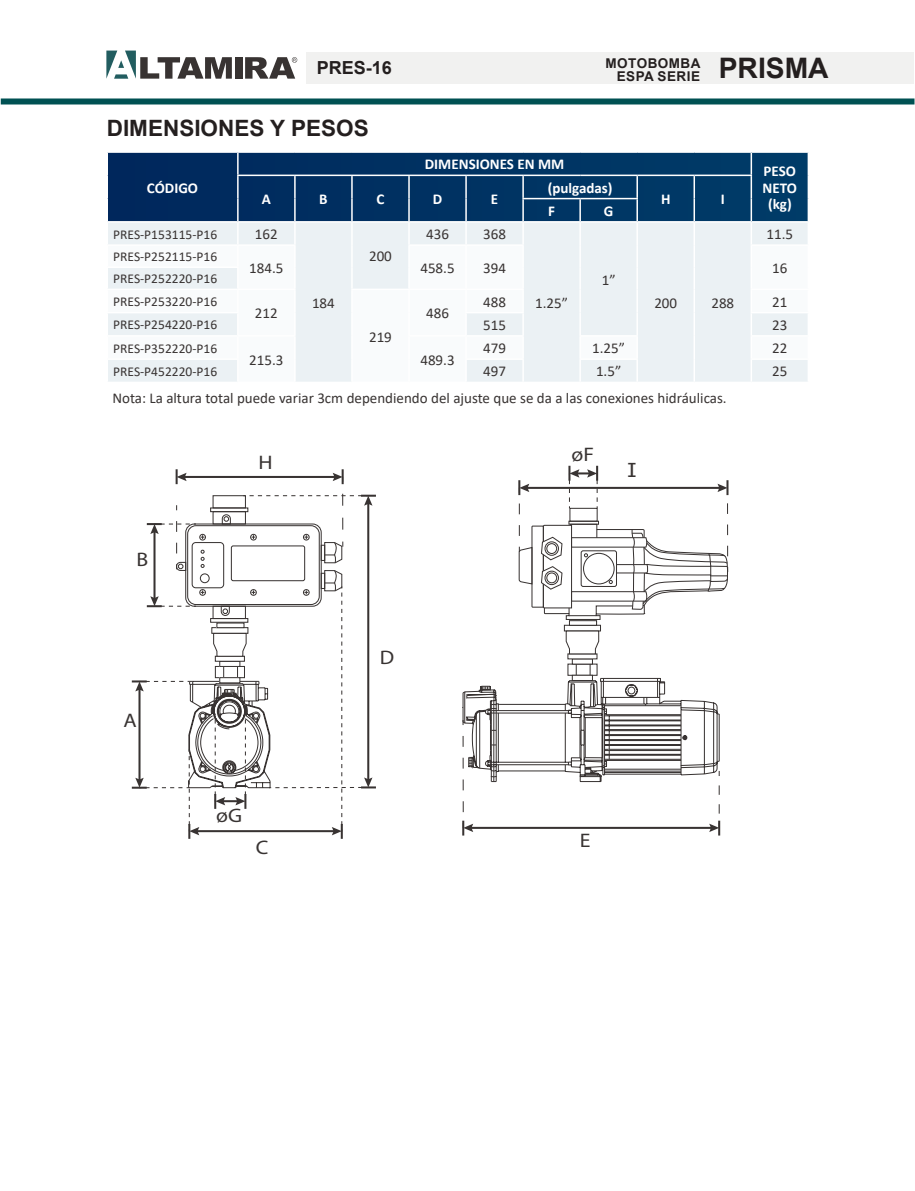
<style>
.page{position:relative;width:915px;height:1191px;background:#fff}
.page>*{position:absolute;margin:0;border:0;box-sizing:border-box;transform-origin:0 0}
.t1{font:700 28.2px "Arial";color:#241f1f}
.t2{font:700 22.5px "Arial";color:#241f1f}
.t3{font:19.65px "Myriad Pro";color:#383332;scale:1.11 1}
.t4{font:19.65px "Arialmonospacedfor SAP";color:#383332;scale:1.11 1}
.t5{font:700 18px "Arial";color:#241f1f}
.t6{font:15px "Calibri";color:#383332}
.t7{font:700 15px/16.5px "Calibri";color:#fff;text-align:center}
.t8{font:13.5px/22.6px "Calibri";color:#383332}
.t9{font:700 13.5px/13.5px "Arial";letter-spacing:.035em;color:#241f1f;text-align:right}
</style>
<div class="page">
<div style="left:235px;top:57px;width:7px;height:22px;background:#383332"></div>
<svg style="left:106px;top:51px;width:126px;height:28px"></svg>
<svg style="left:245px;top:57px;width:52px;height:22px"></svg>
<div style="left:1px;top:98px;width:913px;height:6px;background:#005153"></div>
<svg style="left:108px;top:153px;width:699px;height:68px;background:#033464"></svg>
<div style="left:108px;top:223px;width:699px;height:22px;background:#ebf1f4"></div>
<svg style="left:108px;top:245px;width:699px;height:137px;fill:#ebf1f4"></svg>
<hr style="left:106px;top:244px;width:132px;height:2px;background:#fff">
<hr style="left:238px;top:244px;width:57px;height:2px;background:#fff">
<hr style="left:408px;top:244px;width:58px;height:2px;background:#fff">
<hr style="left:466px;top:244px;width:57px;height:2px;background:#fff">
<hr style="left:750px;top:244px;width:58px;height:2px;background:#fff">
<hr style="left:106px;top:266px;width:132px;height:2px;background:#fff">
<hr style="left:106px;top:289px;width:132px;height:1px;background:#fff">
<hr style="left:238px;top:289px;width:57px;height:1px;background:#fff">
<hr style="left:351px;top:289px;width:58px;height:1px;background:#fff">
<hr style="left:409px;top:289px;width:57px;height:1px;background:#fff">
<hr style="left:466px;top:289px;width:57px;height:1px;background:#fff">
<hr style="left:750px;top:289px;width:58px;height:1px;background:#fff">
<hr style="left:106px;top:312px;width:132px;height:1px;background:#fff">
<hr style="left:465px;top:312px;width:58px;height:1px;background:#fff">
<hr style="left:750px;top:312px;width:58px;height:1px;background:#fff">
<hr style="left:106px;top:335px;width:132px;height:2px;background:#fff">
<hr style="left:238px;top:335px;width:57px;height:2px;background:#fff">
<hr style="left:408px;top:335px;width:58px;height:2px;background:#fff">
<hr style="left:466px;top:335px;width:57px;height:2px;background:#fff">
<hr style="left:579px;top:335px;width:58px;height:2px;background:#fff">
<hr style="left:750px;top:335px;width:58px;height:2px;background:#fff">
<hr style="left:106px;top:358px;width:132px;height:2px;background:#fff">
<hr style="left:465px;top:358px;width:58px;height:2px;background:#fff">
<hr style="left:579px;top:358px;width:58px;height:2px;background:#fff">
<hr style="left:750px;top:358px;width:58px;height:2px;background:#fff">
<hr style="left:237px;top:175px;width:58px;height:1px;background:#fff">
<hr style="left:295px;top:175px;width:57px;height:1px;background:#fff">
<hr style="left:352px;top:175px;width:57px;height:1px;background:#fff">
<hr style="left:409px;top:175px;width:57px;height:1px;background:#fff">
<hr style="left:466px;top:175px;width:57px;height:1px;background:#fff">
<svg style="left:237px;top:153px;width:1px;height:229px"></svg>
<svg style="left:294px;top:176px;width:1px;height:206px"></svg>
<svg style="left:351px;top:176px;width:1px;height:206px"></svg>
<hr style="left:522px;top:198px;width:58px;height:1px;background:#fff">
<hr style="left:580px;top:198px;width:57px;height:1px;background:#fff">
<svg style="left:408px;top:176px;width:1px;height:206px"></svg>
<svg style="left:465px;top:176px;width:1px;height:206px"></svg>
<svg style="left:579px;top:199px;width:1px;height:183px"></svg>
<hr style="left:106px;top:221px;width:132px;height:2px;background:#fff">
<hr style="left:238px;top:221px;width:57px;height:2px;background:#fff">
<hr style="left:295px;top:221px;width:57px;height:2px;background:#fff">
<hr style="left:352px;top:221px;width:57px;height:2px;background:#fff">
<hr style="left:409px;top:221px;width:57px;height:2px;background:#fff">
<hr style="left:523px;top:175px;width:57px;height:1px;background:#fff">
<hr style="left:580px;top:175px;width:57px;height:1px;background:#fff">
<svg style="left:522px;top:176px;width:1px;height:206px"></svg>
<svg style="left:693px;top:176px;width:1px;height:206px"></svg>
<svg style="left:807px;top:153px;width:1px;height:229px"></svg>
<hr style="left:523px;top:221px;width:57px;height:2px;background:#fff">
<hr style="left:751px;top:221px;width:57px;height:2px;background:#fff">
<hr style="left:637px;top:175px;width:57px;height:1px;background:#fff">
<hr style="left:694px;top:175px;width:57px;height:1px;background:#fff">
<svg style="left:636px;top:176px;width:1px;height:206px"></svg>
<svg style="left:750px;top:153px;width:1px;height:229px"></svg>
<hr style="left:637px;top:221px;width:57px;height:2px;background:#fff">
<hr style="left:694px;top:221px;width:57px;height:2px;background:#fff">
<div style="left:306px;top:53px;width:607px;height:31px;background:#f1f1f0"></div>
<svg style="left:462px;top:466px;width:266px;height:369px"></svg>
<hr style="left:183px;top:476px;width:153px;height:2px;background:#383332">
<svg style="left:132px;top:494px;width:244px;height:345px"></svg>
<svg style="left:332px;top:469px;width:11px;height:15px"></svg>
<svg style="left:175px;top:469px;width:11px;height:15px"></svg>
<p class="t5" style="left:316px;top:55px;width:77px">PRES-16</p>
<h2 class="t2" style="left:107px;top:113px;width:263px">DIMENSIONES Y PESOS</h2>
<p class="t9" style="left:605px;top:56px;width:97px">MOTOBOMBA<br>ESPA SERIE</p>
<h1 class="t1" style="left:718px;top:48px;width:111px">PRISMA</h1>
<p class="t7" style="left:147px;top:179px;width:53px">CÓDIGO</p>
<p class="t7" style="left:424px;top:156px;width:141px">DIMENSIONES EN MM</p>
<p class="t7" style="left:262px;top:191px;width:11px">A</p>
<p class="t7" style="left:319px;top:191px;width:10px">B</p>
<p class="t7" style="left:376px;top:191px;width:9px">C</p>
<p class="t7" style="left:432px;top:191px;width:11px">D</p>
<p class="t7" style="left:490px;top:191px;width:9px">E</p>
<p class="t7" style="left:547px;top:179px;width:66px">(pulgadas)</p>
<p class="t7" style="left:548px;top:202px;width:8px">F</p>
<p class="t7" style="left:603px;top:202px;width:11px">G</p>
<p class="t8" style="left:113px;top:222px;width:105px">PRES-P153115-P16</p>
<p class="t6" style="left:255px;top:224px;width:24px">162</p>
<p class="t6" style="left:426px;top:224px;width:24px">436</p>
<p class="t6" style="left:483px;top:224px;width:24px">368</p>
<p class="t7" style="left:660px;top:191px;width:11px">H</p>
<p class="t7" style="left:720px;top:191px;width:6px">I</p>
<p class="t7" style="left:762px;top:163px;width:36px">PESO<br>NETO (kg)</p>
<p class="t6" style="left:766px;top:224px;width:28px">11.5</p>
<p class="t6" style="left:369px;top:246px;width:24px">200</p>
<p class="t8" style="left:113px;top:245px;width:105px">PRES-P252115-P16</p>
<p class="t6" style="left:249px;top:257px;width:36px">184.5</p>
<p class="t6" style="left:420px;top:257px;width:36px">458.5</p>
<p class="t6" style="left:483px;top:257px;width:24px">394</p>
<p class="t6" style="left:772px;top:257px;width:17px">16</p>
<p class="t6" style="left:601px;top:269px;width:15px">1”</p>
<p class="t8" style="left:113px;top:267px;width:105px">PRES-P252220-P16<br>PRES-P253220-P16</p>
<p class="t6" style="left:483px;top:291px;width:24px">488</p>
<p class="t6" style="left:772px;top:291px;width:17px">21</p>
<p class="t6" style="left:535px;top:292px;width:34px">1.25”</p>
<p class="t6" style="left:312px;top:292px;width:24px">184</p>
<p class="t6" style="left:654px;top:292px;width:24px">200</p>
<p class="t6" style="left:711px;top:292px;width:24px">288</p>
<p class="t6" style="left:255px;top:303px;width:24px">212</p>
<p class="t6" style="left:426px;top:303px;width:24px">486</p>
<p class="t8" style="left:113px;top:313px;width:105px">PRES-P254220-P16</p>
<p class="t6" style="left:483px;top:314px;width:24px">515</p>
<p class="t6" style="left:772px;top:314px;width:17px">23</p>
<p class="t8" style="left:113px;top:336px;width:105px">PRES-P352220-P16</p>
<p class="t6" style="left:249px;top:349px;width:36px">215.3</p>
<p class="t6" style="left:420px;top:349px;width:36px">489.3</p>
<p class="t6" style="left:369px;top:326px;width:24px">219</p>
<p class="t6" style="left:483px;top:338px;width:24px">479</p>
<p class="t6" style="left:592px;top:338px;width:34px">1.25”</p>
<p class="t6" style="left:772px;top:338px;width:17px">22</p>
<p class="t8" style="left:113px;top:360px;width:105px">PRES-P452220-P16</p>
<p class="t6" style="left:483px;top:361px;width:24px">497</p>
<p class="t6" style="left:596px;top:361px;width:27px">1.5”</p>
<p class="t6" style="left:772px;top:361px;width:17px">25</p>
<p class="t6" style="left:112px;top:387px;width:615px">Nota: La altura total puede variar 3cm dependiendo del ajuste que se da a las conexiones hidráulicas.</p>
<h3 class="t3" style="left:136px;top:547px;width:12px">B</h3>
<h3 class="t3" style="left:123px;top:708px;width:13px">A</h3>
<h3 class="t3" style="left:258px;top:450px;width:14px">H</h3>
<h3 class="t3" style="left:216px;top:803px;width:25px">øG</h3>
<h3 class="t3" style="left:256px;top:835px;width:13px">C</h3>
<h3 class="t3" style="left:380px;top:646px;width:15px">D</h3>
<h3 class="t3" style="left:571px;top:443px;width:22px">øF</h3>
<h3 class="t4" style="left:625px;top:459px;width:13px">I</h3>
<h3 class="t3" style="left:579px;top:828px;width:11px">E</h3>
</div>
